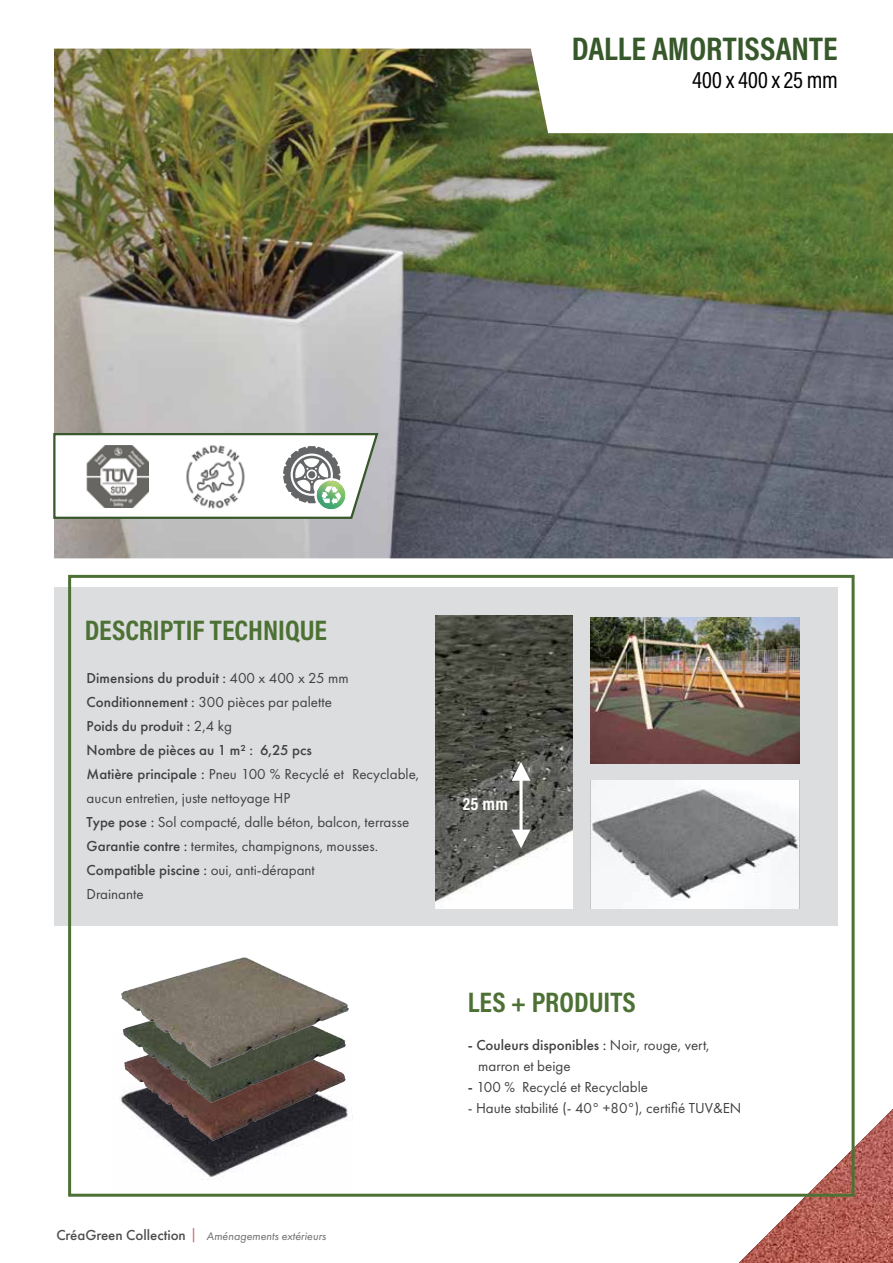
<style>
.page{position:relative;width:893px;height:1263px;background:#fff}
.page>*{position:absolute;margin:0;border:0;box-sizing:border-box;transform-origin:0 0}
.t1{font:33px "Acumin Variable Concept";color:#37582a}
.t2{font:28.5px "Acumin Variable Concept";color:#4d7134}
.t3{font:24px "Acumin Variable Concept";letter-spacing:-.015em;color:#000}
.t4{font:18px "Acumin Variable Concept";color:#fff}
.t5{font:15px/24px "Futura PT";color:#414042}
.t6{font:500 15px "Futura PT";color:#4d4d4f}
.t7{font:italic 12px "Futura PT";color:#6d6e71}
.s1{font-weight:500}
</style>
<div class="page">
<img style="left:54px;top:49px;width:839px;height:509px">
<svg style="left:527px;top:48px;width:366px;height:85px"></svg>
<div style="left:54px;top:587px;width:783px;height:338px;background:#dcddde"></div>
<svg style="left:436px;top:615px;width:137px;height:293px;background:#6b6c65"></svg>
<img style="left:591px;top:617px;width:209px;height:146px">
<svg style="left:591px;top:781px;width:209px;height:128px;background:#bebfc0"></svg>
<svg style="left:193px;top:1228px;width:1px;height:14px"></svg>
<svg style="left:739px;top:1109px;width:154px;height:154px"></svg>
<img style="left:120px;top:1034px;width:228px;height:146px">
<img style="left:123px;top:1029px;width:121px;height:74px">
<img style="left:124px;top:1008px;width:120px;height:21px">
<img style="left:121px;top:957px;width:123px;height:51px">
<svg style="left:53px;top:432px;width:327px;height:88px"></svg>
<div style="left:68px;top:575px;width:787px;height:622px;border:3px solid #4d7134"></div>
<h1 class="t1" style="left:572px;top:26px;width:267px">DALLE AMORTISSANTE</h1>
<h3 class="t3" style="left:692px;top:63px;width:147px">400 x 400 x 25 mm</h3>
<h2 class="t2" style="left:85px;top:610px;width:244px">DESCRIPTIF TECHNIQUE</h2>
<p class="t5" style="left:87px;top:666px;width:334px"><span class="s1">Dimensions du produit :</span> 400 x 400 x 25 mm <span class="s1">Conditionnement :</span> 300 pièces par palette<br><span class="s1">Poids du produit :</span> 2,4 kg<br><span class="s1">Nombre de pièces au 1 m² : 6,25 pcs<br>Matière principale :</span> Pneu 100 % Recyclé et Recyclable, aucun entretien, juste nettoyage HP<br><span class="s1">Type pose :</span> Sol compacté, dalle béton, balcon, terrasse <span class="s1">Garantie contre :</span> termites, champignons, mousses.<br><span class="s1">Compatible piscine :</span> oui, anti-dérapant<br>Drainante</p>
<p class="t4" style="left:463px;top:791px;width:47px">25 mm</p>
<h2 class="t2" style="left:468px;top:982px;width:169px">LES + PRODUITS</h2>
<p class="t5" style="left:478px;top:1034px;width:233px;line-height:21px;text-indent:-10px"><span class="s1">- Couleurs disponibles :</span> Noir, rouge, vert, marron et beige</p>
<p class="t5" style="left:468px;top:1075px;width:182px"><span class="s1">-</span> 100 % Recyclé et Recyclable</p>
<p class="t5" style="left:468px;top:1096px;width:275px">- Haute stabilité (- 40° +80°), certifié TUV&amp;EN</p>
<p class="t6" style="left:56px;top:1226px;width:131px">CréaGreen Collection</p>
<p class="t7" style="left:207px;top:1228px;width:121px">Aménagements extérieurs</p>
</div>
